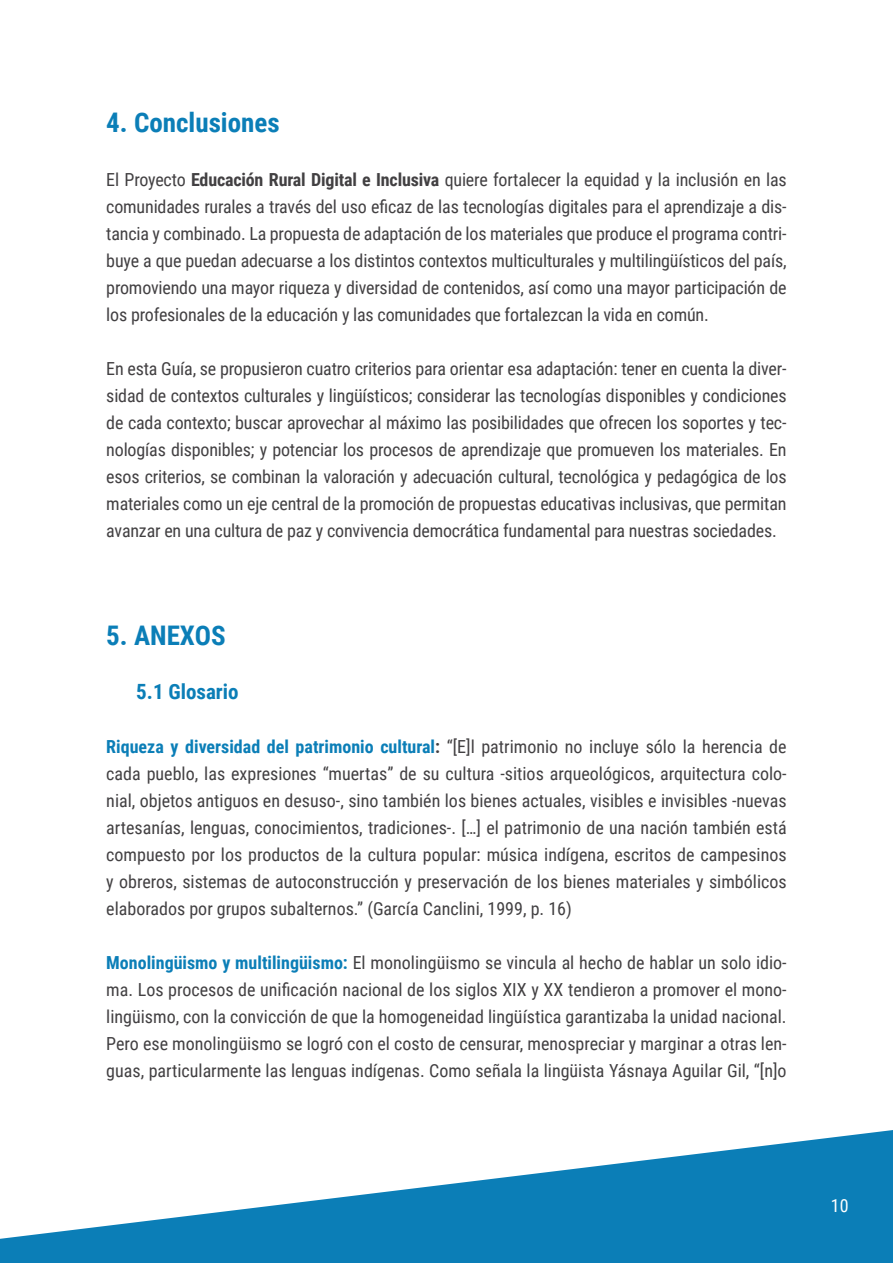
<style>
.page{position:relative;width:893px;height:1263px;background:#fff}
.page>*{position:absolute;margin:0;border:0;box-sizing:border-box;transform-origin:0 0}
.t1{font:700 27px "Roboto Condensed";color:#0b7eb7}
.t2{font:700 21px "Roboto Condensed";color:#0b7eb7}
.t3{font:18px/27px "Roboto Condensed";letter-spacing:-.01em;color:#424042;text-align:justify}
.t4{font:18px "Roboto Condensed";color:#fff}
.s1{font-weight:700}
.s2{font-weight:700;color:#0b7eb7}
</style>
<div class="page">
<svg style="left:0;top:1130px;width:893px;height:133px;fill:#0b7eb7"></svg>
<h1 class="t1" style="left:106px;top:103px;width:175px">4. Conclusiones</h1>
<p class="t3" style="left:106px;top:165px;width:682px">El Proyecto <span class="s1">Educación Rural Digital e Inclusiva</span> quiere fortalecer la equidad y la inclusión en las comunidades rurales a través del uso eficaz de las tecnologías digitales para el aprendizaje a dis&shy;tancia y combinado. La propuesta de adaptación de los materiales que produce el programa contri&shy;buye a que puedan adecuarse a los distintos contextos multiculturales y multilingüísticos del país, promoviendo una mayor riqueza y diversidad de contenidos, así como una mayor participación de los profesionales de la educación y las comunidades que fortalezcan la vida en común.</p>
<p class="t3" style="left:106px;top:354px;width:682px">En esta Guía, se propusieron cuatro criterios para orientar esa adaptación: tener en cuenta la diver&shy;sidad de contextos culturales y lingüísticos; considerar las tecnologías disponibles y condiciones de cada contexto; buscar aprovechar al máximo las posibilidades que ofrecen los soportes y tec&shy;nologías disponibles; y potenciar los procesos de aprendizaje que promueven los materiales. En esos criterios, se combinan la valoración y adecuación cultural, tecnológica y pedagógica de los materiales como un eje central de la promoción de propuestas educativas inclusivas, que permitan avanzar en una cultura de paz y convivencia democrática fundamental para nuestras sociedades.</p>
<h1 class="t1" style="left:106px;top:616px;width:121px">5. ANEXOS</h1>
<p class="t2" style="left:136px;top:677px;width:104px">5.1 Glosario</p>
<p class="t3" style="left:106px;top:732px;width:682px"><span class="s2">Riqueza y diversidad del patrimonio cultural</span><span class="s1">:</span> “[E]l patrimonio no incluye sólo la herencia de cada pueblo, las expresiones “muertas” de su cultura -sitios arqueológicos, arquitectura colo&shy;nial, objetos antiguos en desuso-, sino también los bienes actuales, visibles e invisibles -nuevas artesanías, lenguas, conocimientos, tradiciones-. […] el patrimonio de una nación también está compuesto por los productos de la cultura popular: música indígena, escritos de campesinos y obreros, sistemas de autoconstrucción y preservación de los bienes materiales y simbólicos elaborados por grupos subalternos.” (García Canclini, 1999, p. 16)</p>
<p class="t3" style="left:106px;top:948px;width:682px"><span class="s2">Monolingüismo y multilingüismo:</span> El monolingüismo se vincula al hecho de hablar un solo idio&shy;ma. Los procesos de unificación nacional de los siglos XIX y XX tendieron a promover el mono&shy;lingüismo, con la convicción de que la homogeneidad lingüística garantizaba la unidad nacional.<br>Pero ese monolingüismo se logró con el costo de censurar, menospreciar y marginar a otras len&shy;guas, particularmente las lenguas indígenas. Como señala la lingüista Yásnaya Aguilar Gil, “[n]o</p>
<p class="t4" style="left:831px;top:1193px;width:19px">10</p>
</div>
